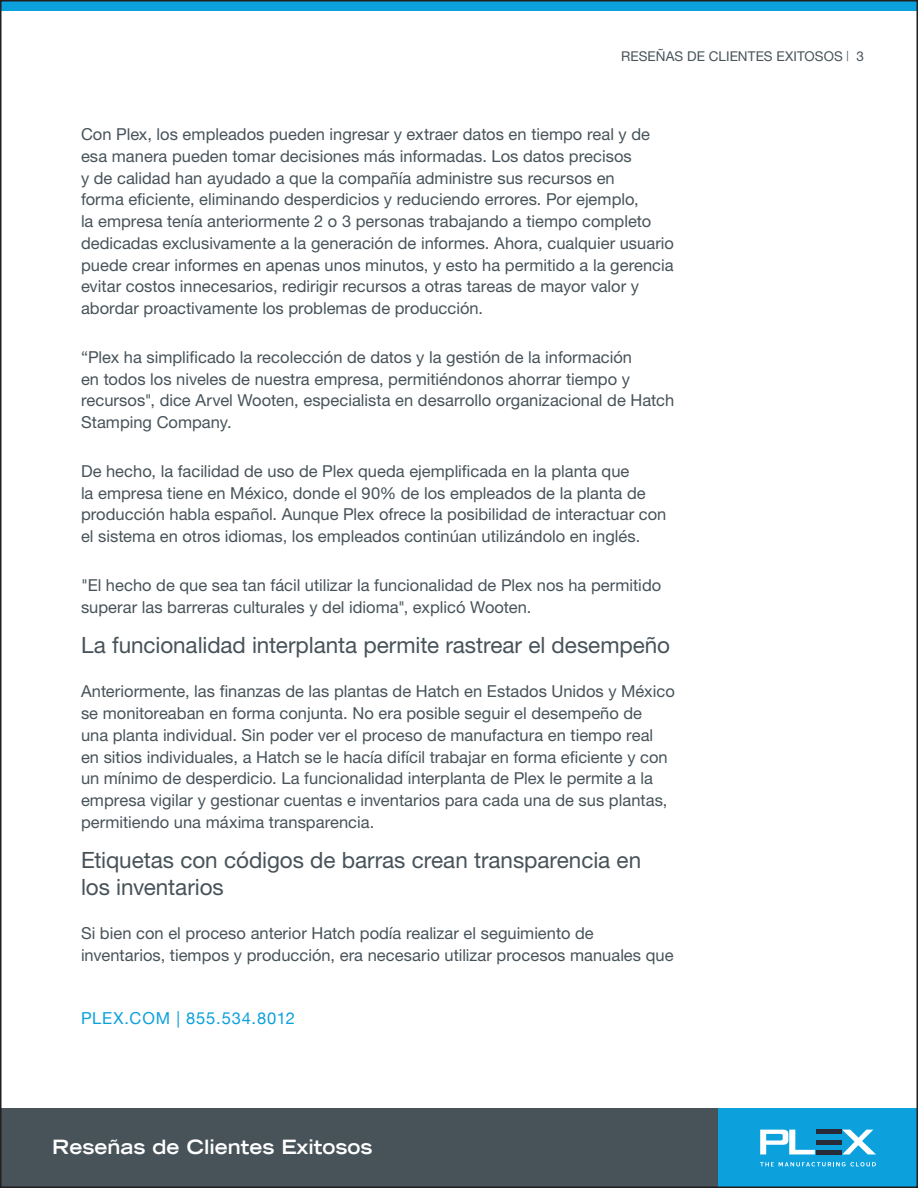
<style>
.page{position:relative;width:918px;height:1188px;background:#fff}
.page>*{position:absolute;margin:0;border:0;box-sizing:border-box;transform-origin:0 0}
.subhead{font:22.5px/27px "Helvetica Neue LT Pro";letter-spacing:-.005em;color:#475359}
.t1{font:700 expanded 19.5px "Trade Gothic LT";color:#fff}
.copy{font:16.5px/21.8px "Helvetica Neue LT Pro";color:#475359}
.t2{font:16.5px "Helvetica Neue";letter-spacing:.05em;color:#0ca0dc}
.t3{font:13.5px "Helvetica Neue LT Pro";letter-spacing:.005em;color:#475359}
.s1{font-size:10.5px}
</style>
<div class="page">
<div style="left:0;top:1108px;width:735px;height:80px;background:#475359"></div>
<div style="left:718px;top:1108px;width:200px;height:80px;background:#0ca0dc"></div>
<svg style="left:760px;top:1130px;width:55px;height:24px"></svg>
<svg style="left:842px;top:1130px;width:34px;height:24px"></svg>
<hr style="left:816px;top:1150px;width:25px;height:4px;background:#282a38">
<hr style="left:816px;top:1130px;width:25px;height:4px;background:#282a38">
<div style="left:816px;top:1140px;width:25px;height:5px;background:#282a38"></div>
<svg style="left:760px;top:1162px;width:116px;height:4px"></svg>
<div style="left:0;top:0;width:918px;height:11px;background:#0ca0dc"></div>
<p class="t3" style="left:621px;top:48px;width:244px">RESEÑAS DE CLIENTES EXITOSOS <span class="s1">|</span> 3</p>
<p class="copy" style="left:81px;top:123px;width:595px">Con Plex, los empleados pueden ingresar y extraer datos en tiempo real y de esa manera pueden tomar decisiones más informadas. Los datos precisos<br>y de calidad han ayudado a que la compañía administre sus recursos en<br>forma eficiente, eliminando desperdicios y reduciendo errores. Por ejemplo,<br>la empresa tenía anteriormente 2 o 3 personas trabajando a tiempo completo dedicadas exclusivamente a la generación de informes. Ahora, cualquier usuario puede crear informes en apenas unos minutos, y esto ha permitido a la gerencia evitar costos innecesarios, redirigir recursos a otras tareas de mayor valor y abordar proactivamente los problemas de producción.</p>
<p class="copy" style="left:81px;top:346px;width:595px">“Plex ha simplificado la recolección de datos y la gestión de la información<br>en todos los niveles de nuestra empresa, permitiéndonos ahorrar tiempo y recursos", dice Arvel Wooten, especialista en desarrollo organizacional de Hatch Stamping Company.</p>
<p class="copy" style="left:81px;top:460px;width:587px">De hecho, la facilidad de uso de Plex queda ejemplificada en la planta que<br>la empresa tiene en México, donde el 90% de los empleados de la planta de producción habla español. Aunque Plex ofrece la posibilidad de interactuar con el sistema en otros idiomas, los empleados continúan utilizándolo en inglés.</p>
<p class="copy" style="left:81px;top:574px;width:582px">"El hecho de que sea tan fácil utilizar la funcionalidad de Plex nos ha permitido superar las barreras culturales y del idioma", explicó Wooten.</p>
<p class="subhead" style="left:81px;top:631px;width:591px">La funcionalidad interplanta permite rastrear el desempeño</p>
<p class="copy" style="left:81px;top:680px;width:595px">Anteriormente, las finanzas de las plantas de Hatch en Estados Unidos y México se monitoreaban en forma conjunta. No era posible seguir el desempeño de<br>una planta individual. Sin poder ver el proceso de manufactura en tiempo real en sitios individuales, a Hatch se le hacía difícil trabajar en forma eficiente y con un mínimo de desperdicio. La funcionalidad interplanta de Plex le permite a la empresa vigilar y gestionar cuentas e inventarios para cada una de sus plantas, permitiendo una máxima transparencia.</p>
<p class="subhead" style="left:81px;top:846px;width:562px">Etiquetas con códigos de barras crean transparencia en los inventarios</p>
<p class="copy" style="left:81px;top:922px;width:594px">Si bien con el proceso anterior Hatch podía realizar el seguimiento de inventarios, tiempos y producción, era necesario utilizar procesos manuales que</p>
<p class="t2" style="left:81px;top:1006px;width:215px">PLEX.COM | 855.534.8012</p>
<p class="t1" style="left:52px;top:1134px;width:322px">Reseñas de Clientes Exitosos</p>
</div>
